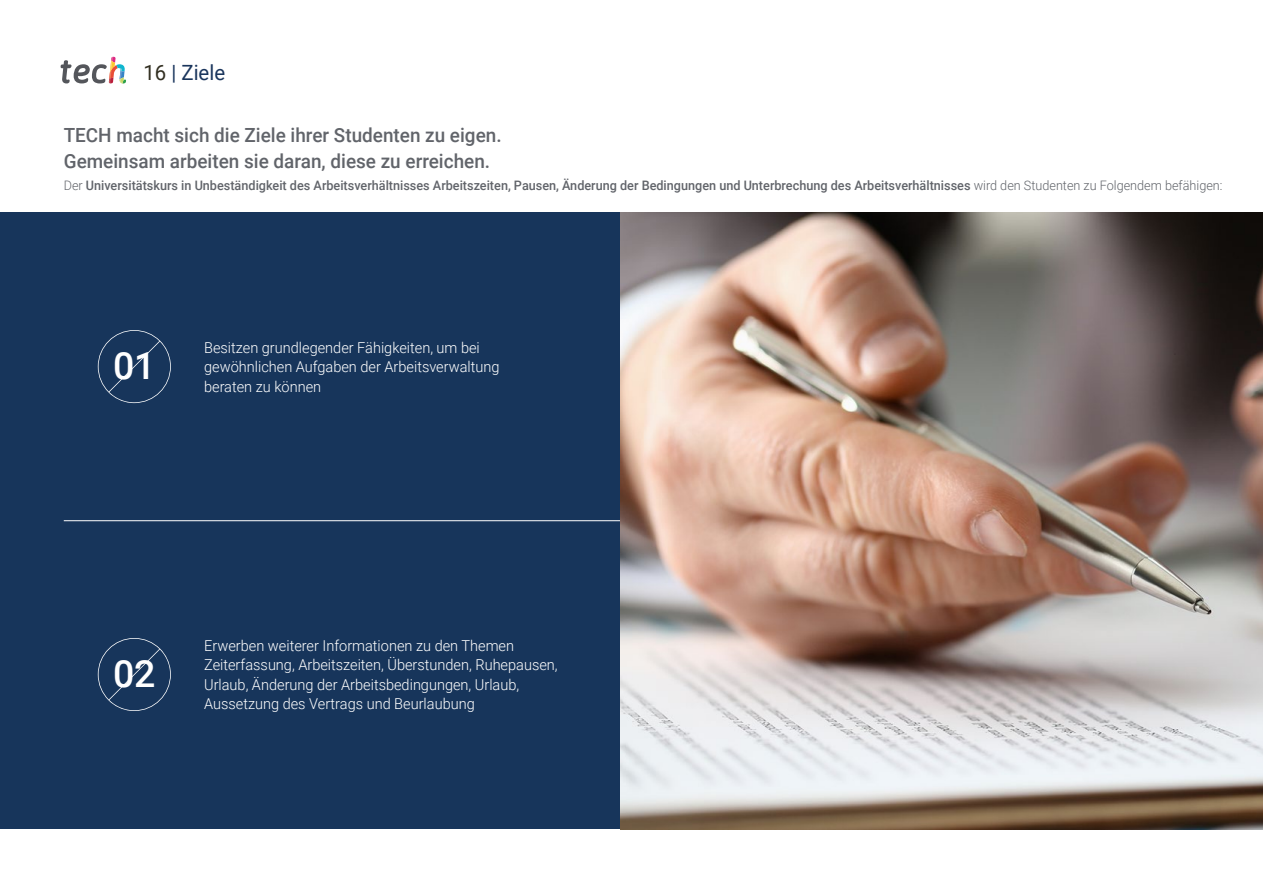
<style>
.page{position:relative;width:1263px;height:893px;background:#fff}
.page>*{position:absolute;margin:0;border:0;box-sizing:border-box;transform-origin:0 0}
.t1{font:500 37.5px "Roboto";color:#fff}
.t2{font:21px "Roboto";color:#1a355c}
.t3{font:500 19.5px/25.5px "Roboto";color:#61646a}
.t4{font:300 15px/19.5px "Roboto";color:#fff}
.t5{font:500 13.05px "Roboto";color:#61646a}
.s1{color:#312e20}
.s2{font-weight:300}
</style>
<div class="page">
<svg style="left:61px;top:57px;width:65px;height:27px"></svg>
<div style="left:0;top:213px;width:621px;height:616px;background:#17355b"></div>
<svg style="left:98px;top:330px;width:73px;height:73px"></svg>
<svg style="left:98px;top:638px;width:73px;height:73px"></svg>
<hr style="left:64px;top:520px;width:1199px;height:1px;background:#fff">
<img style="left:621px;top:213px;width:642px;height:616px">
<h2 class="t2" style="left:144px;top:57px;width:83px"><span class="s1">16</span> | Ziele</h2>
<h3 class="t3" style="left:64px;top:122px;width:439px">TECH macht sich die Ziele ihrer Studenten zu eigen.<br>Gemeinsam arbeiten sie daran, diese zu erreichen.</h3>
<p class="t5" style="left:64px;top:176px;width:1160px"><span class="s2">Der</span> Universitätskurs in Unbeständigkeit des Arbeitsverhältnisses Arbeitszeiten, Pausen, Änderung der Bedingungen und Unterbrechung des Arbeitsverhältnisses <span class="s2">wird den Studenten zu Folgendem befähigen:</span></p>
<h1 class="t1" style="left:113px;top:340px;width:44px">01</h1>
<p class="t4" style="left:204px;top:337px;width:297px">Besitzen grundlegender Fähigkeiten, um bei gewöhnlichen Aufgaben der Arbeitsverwaltung beraten zu können</p>
<h1 class="t1" style="left:113px;top:648px;width:44px">02</h1>
<p class="t4" style="left:204px;top:635px;width:355px">Erwerben weiterer Informationen zu den Themen Zeiterfassung, Arbeitszeiten, Überstunden, Ruhepausen, Urlaub, Änderung der Arbeitsbedingungen, Urlaub, Aussetzung des Vertrags und Beurlaubung</p>
</div>
